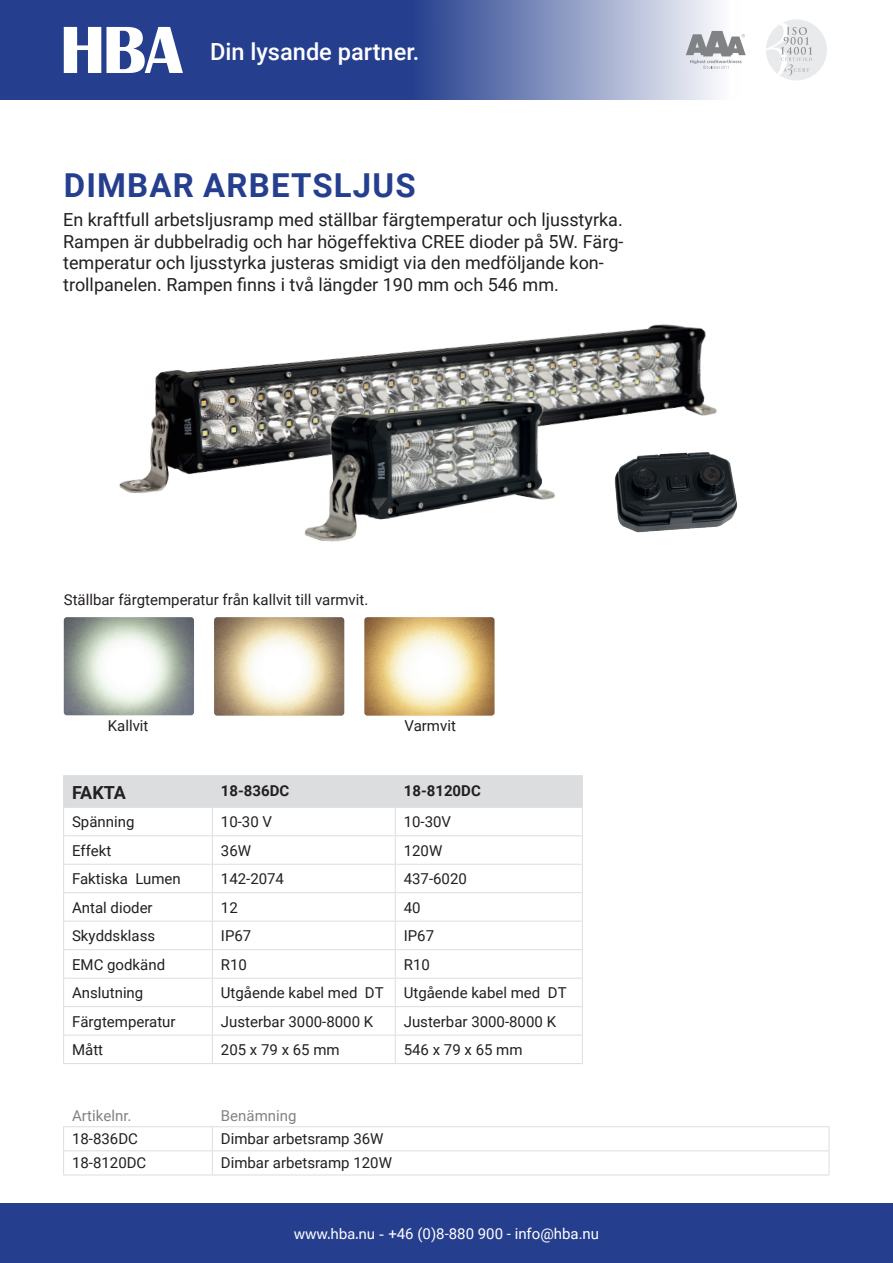
<style>
.page{position:relative;width:893px;height:1263px;background:#fff}
.page>*{position:absolute;margin:0;border:0;box-sizing:border-box;transform-origin:0 0}
.t1{font:700 33px "Roboto";letter-spacing:.035em;color:#253f8e}
.t2{font:500 23.55px "Roboto";color:#fff}
.t3{font:18px/21.6px "Roboto";color:#231f20}
.t4{font:700 18px "Roboto";letter-spacing:-.03em;color:#231f20}
.t5{font:15px "Roboto";color:#231f20}
.t6{font:15px "Roboto";color:#fff}
.t7{font:15px "Roboto";color:#808285}
.t8{font:700 15px "Roboto";color:#231f20}
.s1{font-family:"Acumin Pro"}
</style>
<div class="page">
<div style="left:0;top:1203px;width:893px;height:60px;background:#253f8e"></div>
<svg style="left:0;top:0;width:723px;height:100px;background:#5267a5"></svg>
<div style="left:766px;top:19px;width:61px;height:62px;background:#e9eaeb;border-radius:50%"></div>
<svg style="left:766px;top:22px;width:46px;height:59px"></svg>
<svg style="left:64px;top:27px;width:119px;height:46px"></svg>
<svg style="left:686px;top:31px;width:60px;height:38px"></svg>
<hr style="left:63px;top:1126px;width:149px;height:1px;background:#dcdddf">
<hr style="left:212px;top:1126px;width:617px;height:1px;background:#dcdddf">
<svg style="left:63px;top:1127px;width:767px;height:48px"></svg>
<hr style="left:63px;top:1174px;width:149px;height:1px;background:#dcdddf">
<hr style="left:212px;top:1174px;width:617px;height:1px;background:#dcdddf">
<hr style="left:63px;top:775px;width:149px;height:1px;background:#dcdddf">
<hr style="left:212px;top:775px;width:183px;height:1px;background:#dcdddf">
<hr style="left:395px;top:775px;width:188px;height:1px;background:#dcdddf">
<svg style="left:63px;top:776px;width:520px;height:287px"></svg>
<hr style="left:63px;top:1063px;width:149px;height:1px;background:#dcdddf">
<hr style="left:212px;top:1063px;width:183px;height:1px;background:#dcdddf">
<hr style="left:395px;top:1063px;width:188px;height:1px;background:#dcdddf">
<img style="left:119px;top:324px;width:587px;height:170px">
<svg style="left:240px;top:332px;width:376px;height:162px"></svg>
<img style="left:276px;top:371px;width:303px;height:171px">
<div style="left:551px;top:387px;width:249px;height:209px;background:#fff"></div>
<img style="left:614px;top:452px;width:124px;height:81px">
<img style="left:64px;top:617px;width:130px;height:98px">
<img style="left:214px;top:617px;width:130px;height:99px">
<img style="left:364px;top:617px;width:131px;height:99px">
<h2 class="t2" style="left:210px;top:35px;width:211px">Din lysande partner.</h2>
<h1 class="t1" style="left:64px;top:162px;width:353px">DIMBAR ARBETSLJUS</h1>
<p class="t3" style="left:63px;top:208px;width:562px">En kraftfull arbetsljusramp med ställbar färgtemperatur och ljusstyrka.<br>Rampen är dubbelradig och har högeffektiva CREE dioder på 5W. Färg&shy;temperatur och ljusstyrka justeras smidigt via den medföljande kon&shy;trollpanelen. Rampen finns i två längder 190 mm och 546 mm.</p>
<p class="t5" style="left:64px;top:589px;width:306px">Ställbar färgtemperatur från kallvit till varmvit.</p>
<p class="t5" style="left:108px;top:715px;width:42px">Kallvit</p>
<p class="t5" style="left:404px;top:715px;width:53px">Varmvit</p>
<p class="t4" style="left:72px;top:780px;width:55px">FAKTA</p>
<p class="t8" style="left:221px;top:780px;width:70px">18-836DC</p>
<p class="t8" style="left:404px;top:780px;width:79px">18-8120DC</p>
<p class="t5" style="left:72px;top:811px;width:64px">Spänning</p>
<p class="t5" style="left:221px;top:811px;width:53px">10-30 V</p>
<p class="t5" style="left:404px;top:811px;width:49px">10-30V</p>
<p class="t5" style="left:72px;top:840px;width:41px">Effekt</p>
<p class="t5" style="left:221px;top:840px;width:32px">36W</p>
<p class="t5" style="left:404px;top:840px;width:40px">120W</p>
<p class="t5" style="left:72px;top:868px;width:110px">Faktiska Lumen</p>
<p class="t5" style="left:221px;top:868px;width:65px">142-2074</p>
<p class="t5" style="left:404px;top:868px;width:65px">437-6020</p>
<p class="t5" style="left:72px;top:897px;width:82px">Antal dioder</p>
<p class="t5" style="left:221px;top:897px;width:18px">12</p>
<p class="t5" style="left:404px;top:897px;width:18px">40</p>
<p class="t5" style="left:72px;top:925px;width:85px">Skyddsklass</p>
<p class="t5" style="left:221px;top:925px;width:32px">IP67</p>
<p class="t5" style="left:404px;top:925px;width:32px">IP67</p>
<p class="t5" style="left:72px;top:954px;width:95px">EMC godkänd</p>
<p class="t5" style="left:221px;top:954px;width:28px">R10</p>
<p class="t5" style="left:404px;top:954px;width:28px">R10</p>
<p class="t5" style="left:72px;top:982px;width:73px">Anslutning</p>
<p class="t5" style="left:221px;top:982px;width:164px">Utgående kabel med DT</p>
<p class="t5" style="left:404px;top:982px;width:164px">Utgående kabel med DT</p>
<p class="t5" style="left:72px;top:1011px;width:105px">Färgtemperatur</p>
<p class="t5" style="left:221px;top:1011px;width:154px">Justerbar 3000-8000 K</p>
<p class="t5" style="left:404px;top:1011px;width:154px">Justerbar 3000-8000 K</p>
<p class="t5" style="left:72px;top:1039px;width:33px">Mått</p>
<p class="t5" style="left:221px;top:1039px;width:120px">205 x 79 x 65 mm</p>
<p class="t5" style="left:404px;top:1039px;width:120px">546 x 79 x 65 mm</p>
<p class="t7" style="left:72px;top:1105px;width:61px">Artikelnr.</p>
<p class="t7" style="left:221px;top:1105px;width:77px">Benämning</p>
<p class="t5" style="left:72px;top:1128px;width:67px">18-836DC</p>
<p class="t5" style="left:221px;top:1128px;width:164px">Dimbar arbetsramp 36W</p>
<p class="t5" style="left:72px;top:1152px;width:76px">18-8120DC</p>
<p class="t5" style="left:221px;top:1152px;width:173px">Dimbar arbetsramp 120W</p>
<p class="t6" style="left:294px;top:1223px;width:307px"><span class="s1">www.hba.nu -</span> +46 (0)8-880 900 - info@hba.nu</p>
</div>
